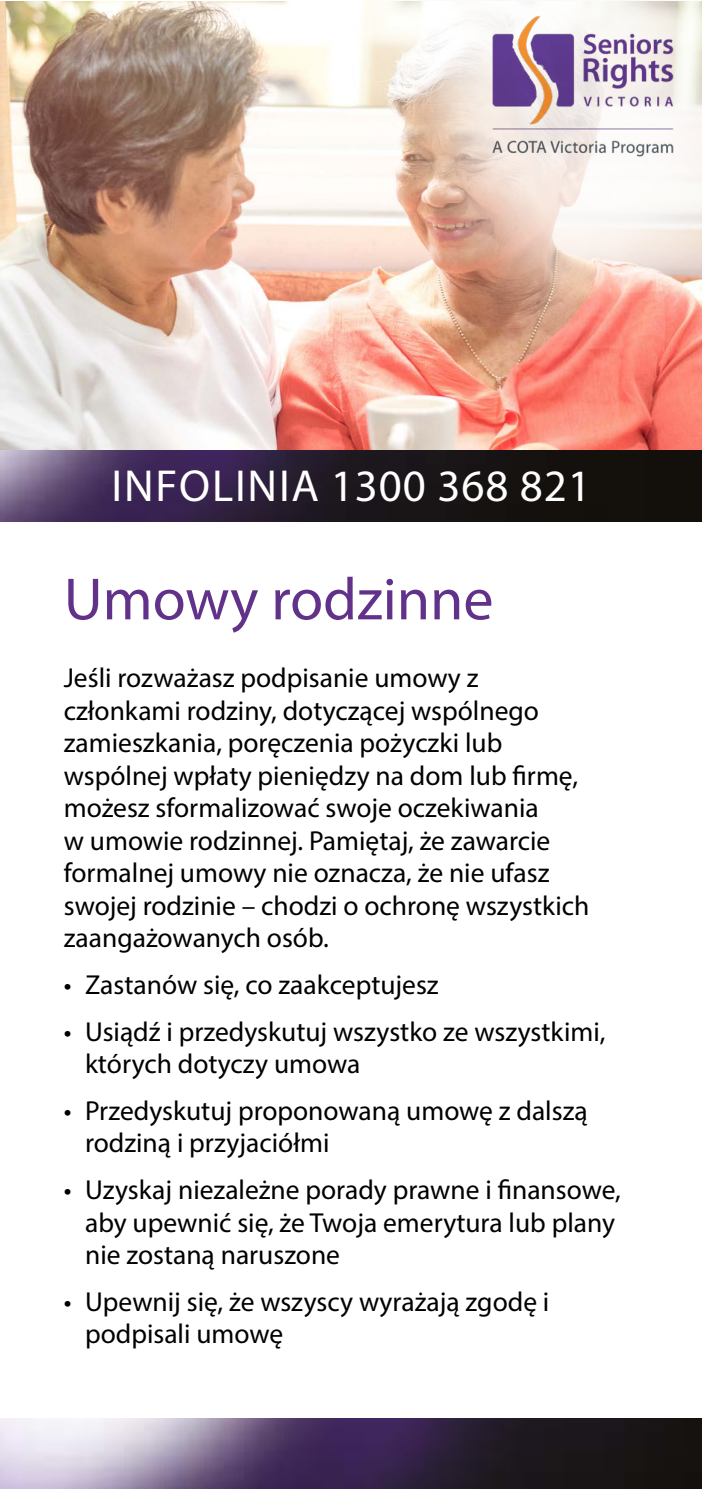
<style>
.page{position:relative;width:702px;height:1489px;background:#fff}
.page>*{position:absolute;margin:0;border:0;box-sizing:border-box;transform-origin:0 0}
.t1{font:60px "Myriad Pro";color:#62328a}
.t2{font:45px "Myriad Pro";letter-spacing:.04em;color:#fff}
.t3{font:27.5px/32.5px "Myriad Pro";color:#000}
</style>
<div class="page">
<img style="left:0;top:519px;width:702px;height:2px">
<img style="left:0;top:1px;width:702px;height:518px">
<img style="left:463px;top:1px;width:234px;height:163px">
<img style="left:0;top:1418px;width:702px;height:70px">
<h2 class="t2" style="left:111px;top:458px;width:481px">INFOLINIA 1300 368 821</h2>
<h1 class="t1" style="left:64px;top:562px;width:431px">Umowy rodzinne</h1>
<p class="t3" style="left:64px;top:661px;width:527px">Jeśli rozważasz podpisanie umowy z członkami rodziny, dotyczącej wspólnego zamieszkania, poręczenia pożyczki lub wspólnej wpłaty pieniędzy na dom lub firmę, możesz sformalizować swoje oczekiwania<br>w umowie rodzinnej. Pamiętaj, że zawarcie formalnej umowy nie oznacza, że nie ufasz swojej rodzinie – chodzi o ochronę wszystkich zaangażowanych osób.</p>
<p class="t3" style="left:64px;top:968px;width:376px">• Zastanów się, co zaakceptujesz</p>
<p class="t3" style="left:85px;top:1014px;width:522px;text-indent:-21px">• Usiądź i przedyskutuj wszystko ze wszystkimi, których dotyczy umowa</p>
<p class="t3" style="left:85px;top:1093px;width:504px;text-indent:-21px">• Przedyskutuj proponowaną umowę z dalszą rodziną i przyjaciółmi</p>
<p class="t3" style="left:85px;top:1173px;width:537px;text-indent:-21px">• Uzyskaj niezależne porady prawne i finansowe, aby upewnić się, że Twoja emerytura lub plany nie zostaną naruszone</p>
<p class="t3" style="left:85px;top:1284px;width:466px;text-indent:-21px">• Upewnij się, że wszyscy wyrażają zgodę i podpisali umowę</p>
</div>
